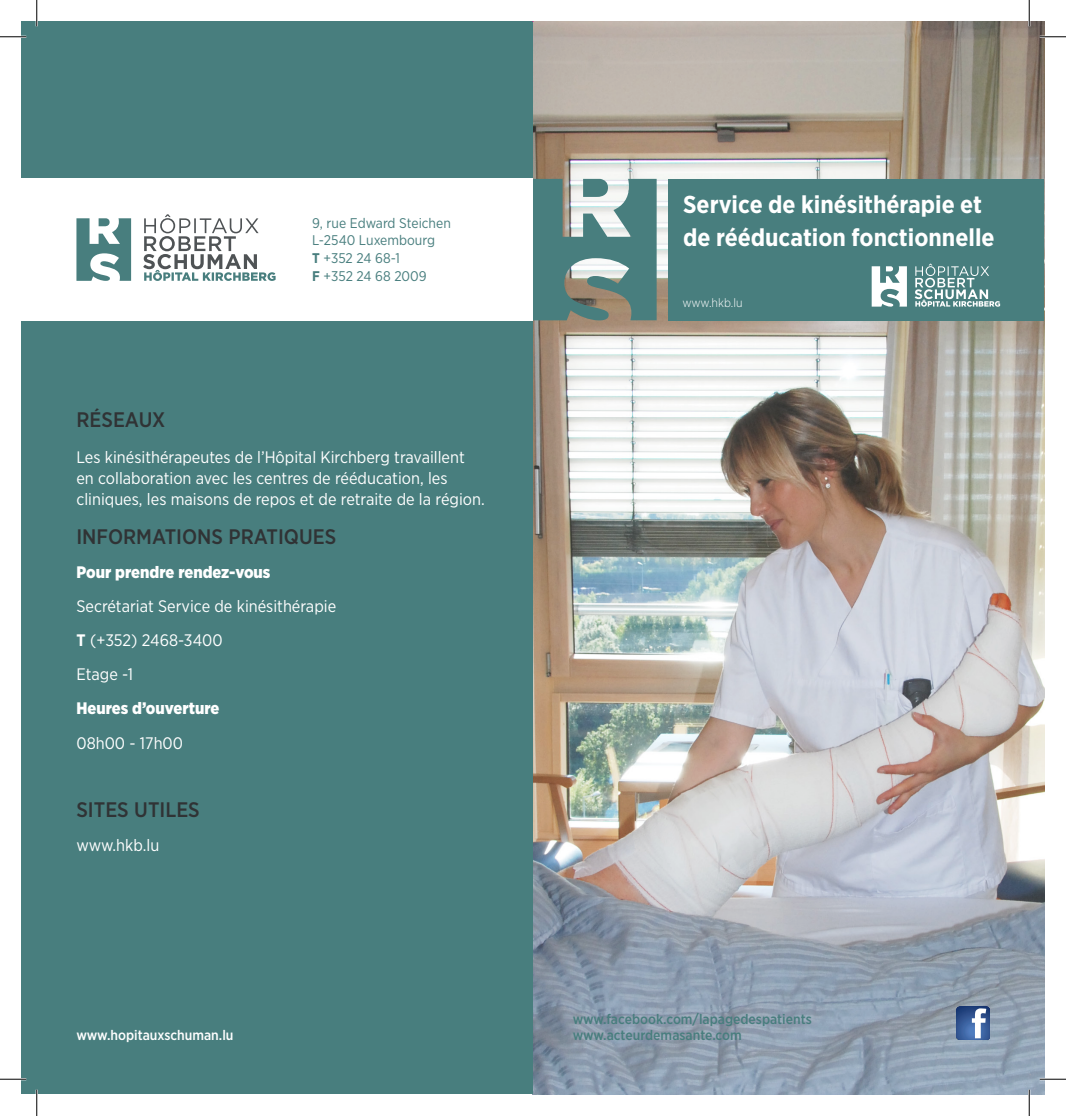
<style>
.page{position:relative;width:1066px;height:1116px;background:#fff}
.page>*{position:absolute;margin:0;border:0;box-sizing:border-box;transform-origin:0 0}
.t1{font:700 24.5px "Gotham Narrow";color:#fff}
.t2{font:500 21px "Gotham Narrow";color:#303335}
.t3{font:16.62px/21px "Gotham Narrow";color:#fff}
.t4{font:900 16.62px "Gotham Narrow";color:#fff}
.t5{font:14px/17.5px "Gotham Narrow";color:#487e7e}
.t6{font:500 14px "Gotham Narrow";color:#487e7e}
.t7{font:500 14px "Gotham Narrow";color:#fff}
.t8{font:300 12.25px "Gotham Narrow";color:#fff}
.s1{font-weight:700}
</style>
<div class="page">
<img style="left:533px;top:22px;width:511px;height:1071px">
<div style="left:22px;top:22px;width:511px;height:1071px;background:#487e7e"></div>
<div style="left:22px;top:179px;width:511px;height:142px;background:#fff"></div>
<svg style="left:956px;top:1006px;width:33px;height:33px"></svg>
<svg style="left:533px;top:179px;width:123px;height:141px;background:#709491"></svg>
<div style="left:668px;top:179px;width:376px;height:142px;background:#487e7e"></div>
<svg style="left:76px;top:218px;width:55px;height:63px"></svg>
<svg style="left:143px;top:214px;width:133px;height:67px"></svg>
<svg style="left:871px;top:266px;width:36px;height:40px"></svg>
<svg style="left:914px;top:264px;width:86px;height:42px"></svg>
<hr style="left:0;top:36px;width:26px;height:2px;background:#fff">
<hr style="left:1039px;top:36px;width:27px;height:2px;background:#fff">
<hr style="left:0;top:1077px;width:26px;height:3px;background:#fff">
<hr style="left:1039px;top:1077px;width:27px;height:3px;background:#fff">
<hr style="left:36px;top:0;width:2px;height:26px;background:#fff">
<hr style="left:36px;top:1089px;width:2px;height:26px;background:#fff">
<hr style="left:1028px;top:0;width:2px;height:26px;background:#fff">
<hr style="left:1028px;top:1089px;width:2px;height:26px;background:#fff">
<svg style="left:0;top:36px;width:26px;height:1px"></svg>
<svg style="left:1039px;top:36px;width:27px;height:1px"></svg>
<svg style="left:0;top:1078px;width:26px;height:1px"></svg>
<svg style="left:1039px;top:1078px;width:27px;height:1px"></svg>
<svg style="left:36px;top:0;width:1px;height:26px"></svg>
<svg style="left:36px;top:1089px;width:1px;height:26px"></svg>
<svg style="left:1029px;top:0;width:1px;height:26px"></svg>
<svg style="left:1029px;top:1089px;width:1px;height:26px"></svg>
<p class="t5" style="left:312px;top:214px;width:140px">9, rue Edward Steichen<br>L-2540 Luxembourg</p>
<p class="t5" style="left:312px;top:249px;width:116px"><span class="s1">T</span> +352 24 68-1<br><span class="s1">F</span> +352 24 68 2009</p>
<p class="t2" style="left:76px;top:406px;width:90px">RÉSEAUX</p>
<p class="t3" style="left:76px;top:446px;width:410px">Les kinésithérapeutes de l’Hôpital Kirchberg travaillent en collaboration avec les centres de rééducation, les cliniques, les maisons de repos et de retraite de la région.</p>
<p class="t2" style="left:76px;top:523px;width:261px">INFORMATIONS PRATIQUES</p>
<p class="t4" style="left:76px;top:561px;width:195px">Pour prendre rendez-vous</p>
<p class="t3" style="left:76px;top:595px;width:261px">Secrétariat Service de kinésithérapie</p>
<p class="t3" style="left:76px;top:629px;width:148px"><span class="s1">T</span> (+352) 2468-3400</p>
<p class="t3" style="left:76px;top:663px;width:58px">Etage -1</p>
<p class="t4" style="left:76px;top:697px;width:144px">Heures d’ouverture</p>
<p class="t3" style="left:76px;top:731px;width:108px">08h00 - 17h00</p>
<p class="t2" style="left:76px;top:796px;width:125px">SITES UTILES</p>
<p class="t3" style="left:76px;top:834px;width:84px">www.hkb.lu</p>
<p class="t7" style="left:76px;top:1025px;width:159px">www.hopitauxschuman.lu</p>
<p class="t1" style="left:683px;top:189px;width:300px">Service de kinésithérapie et</p>
<p class="t1" style="left:683px;top:221px;width:313px">de rééducation fonctionnelle</p>
<p class="t8" style="left:682px;top:294px;width:62px">www.hkb.lu</p>
<p class="t6" style="left:572px;top:1010px;width:240px">www.facebook.com/lapagedespatients</p>
<p class="t6" style="left:572px;top:1025px;width:171px">www.acteurdemasante.com</p>
</div>
